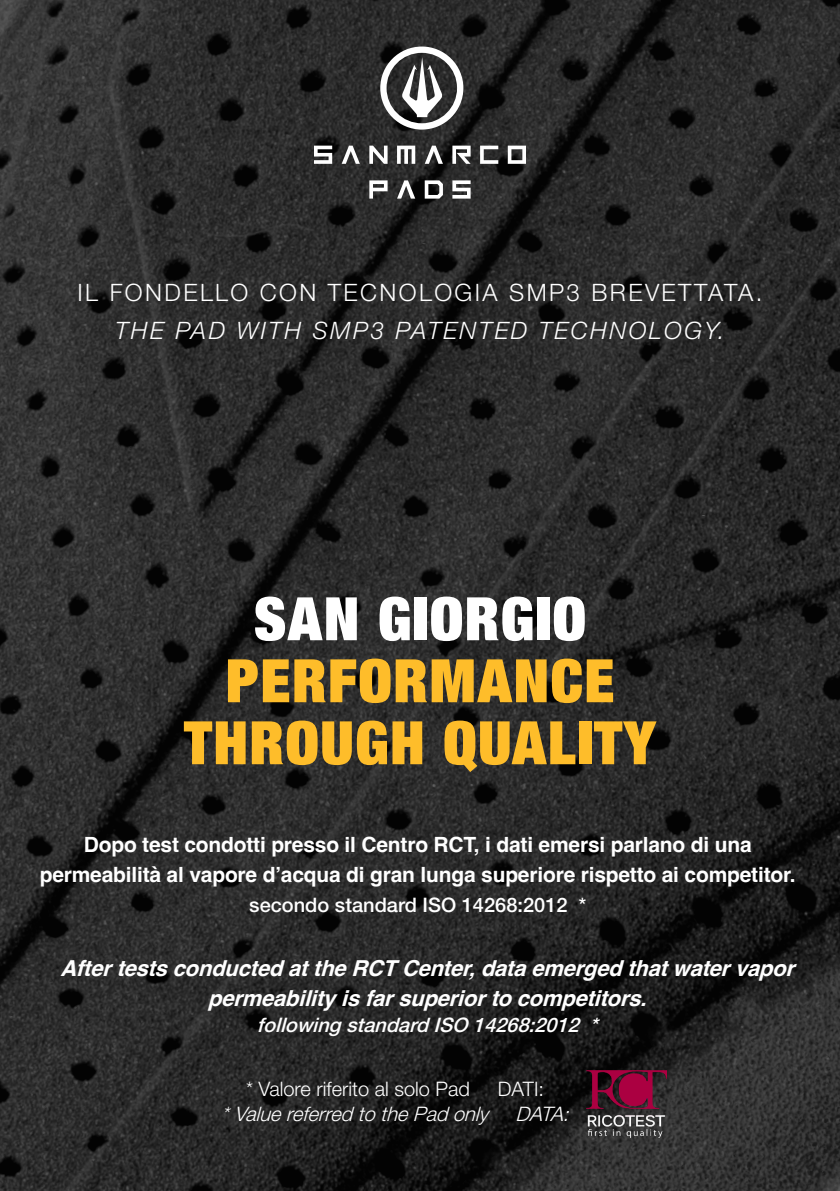
<style>
.page{position:relative;width:840px;height:1191px;background:#fff}
.page>*{position:absolute;margin:0;border:0;box-sizing:border-box;transform-origin:0 0}
.t1{font:900 condensed 60px/62px "Helvetica Neue LT Std";letter-spacing:.025em;color:#febd2a;text-align:center}
.t2{font:900 condensed 60px "Helvetica Neue LT Std";letter-spacing:.025em;color:#fff}
.t3{font:300 24px "Helvetica Neue LT Std";letter-spacing:.1em;color:#fff}
.t4{font:italic 300 24px "Helvetica Neue LT Std";letter-spacing:.1em;color:#fff}
.t5{font:italic 700 22px/30px "Helvetica";color:#fff;text-align:center}
.t6{font:700 21px/30px "Helvetica";letter-spacing:-.01em;color:#fff;text-align:center}
.t7{font:italic 300 20px "Helvetica Neue LT Std";color:#fff}
.t8{font:italic 500 20px "Helvetica Neue LT Std";color:#fff}
.t9{font:300 20px "Helvetica Neue LT Std";color:#fff}
.t10{font:500 20px "Helvetica Neue LT Std";color:#fff}
</style>
<div class="page">
<img style="left:0;top:0;width:839px;height:1191px">
<svg style="left:380px;top:47px;width:83px;height:83px"></svg>
<svg style="left:314px;top:146px;width:18px;height:18px"></svg>
<svg style="left:341px;top:146px;width:18px;height:18px"></svg>
<svg style="left:369px;top:146px;width:18px;height:18px"></svg>
<svg style="left:397px;top:146px;width:18px;height:18px"></svg>
<svg style="left:424px;top:146px;width:18px;height:18px"></svg>
<svg style="left:452px;top:146px;width:18px;height:18px"></svg>
<svg style="left:480px;top:146px;width:18px;height:18px"></svg>
<svg style="left:507px;top:146px;width:18px;height:18px"></svg>
<svg style="left:369px;top:180px;width:18px;height:19px"></svg>
<svg style="left:397px;top:180px;width:18px;height:19px"></svg>
<svg style="left:424px;top:180px;width:18px;height:19px"></svg>
<svg style="left:452px;top:180px;width:18px;height:19px"></svg>
<img style="left:585px;top:1070px;width:81px;height:67px">
<p class="t3" style="left:77px;top:277px;width:686px">IL FONDELLO CON TECNOLOGIA SMP3 BREVETTATA.</p>
<p class="t4" style="left:115px;top:316px;width:611px">THE PAD WITH SMP3 PATENTED TECHNOLOGY.</p>
<h1 class="t2" style="left:254px;top:580px;width:333px">SAN GIORGIO</h1>
<h1 class="t1" style="left:184px;top:648px;width:473px">PERFORMANCE<br>THROUGH QUALITY</h1>
<p class="t6" style="left:40px;top:832px;width:757px">Dopo test condotti presso il Centro RCT, i dati emersi parlano di una permeabilità al vapore d’acqua di gran lunga superiore rispetto ai competitor.</p>
<p class="t10" style="left:249px;top:893px;width:338px">secondo standard ISO 14268:2012 *</p>
<p class="t5" style="left:60px;top:956px;width:743px">AftertestsconductedattheRCTCenter,dataemergedthatwatervapor permeabilityisfarsuperiortocompetitors.</p>
<p class="t8" style="left:257px;top:1013px;width:348px">following standard ISO 14268:2012 *</p>
<p class="t9" style="left:246px;top:1076px;width:225px">* Valore riferito al solo Pad</p>
<p class="t9" style="left:497px;top:1076px;width:48px">DATI:</p>
<p class="t7" style="left:221px;top:1101px;width:267px">*ValuereferredtothePadonly</p>
<p class="t7" style="left:515px;top:1101px;width:61px">DATA:</p>
</div>
